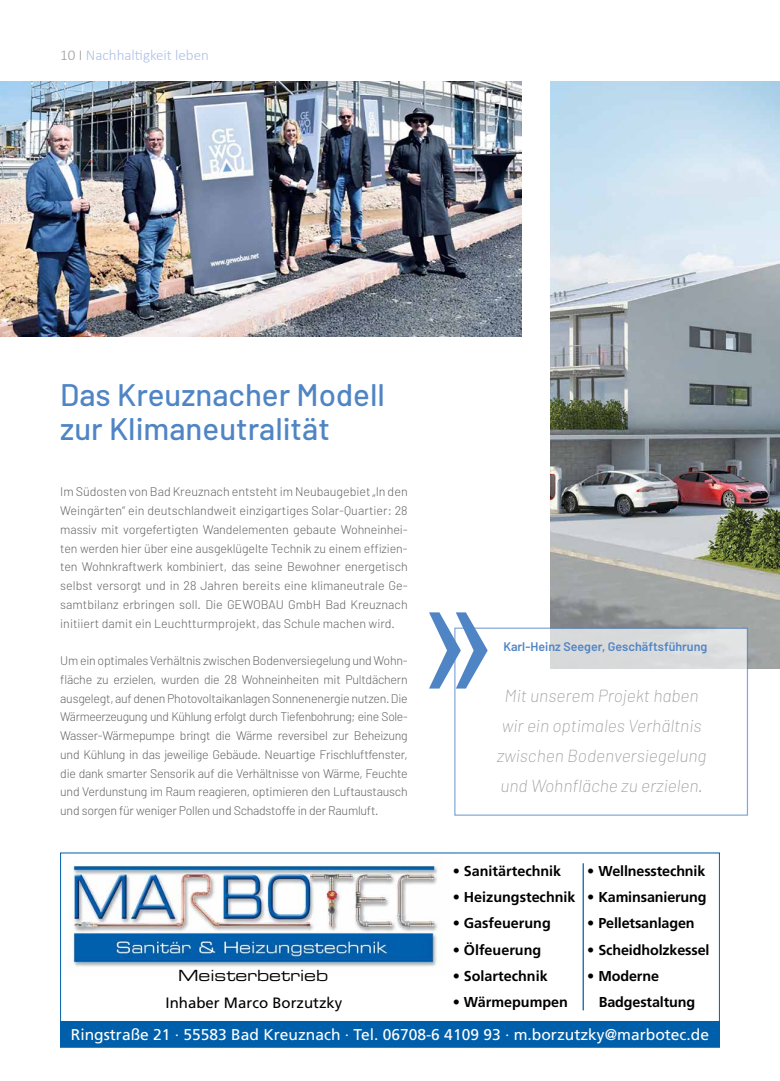
<style>
.page{position:relative;width:780px;height:1081px;background:#fff}
.page>*{position:absolute;margin:0;border:0;box-sizing:border-box;transform-origin:0 0}
.t1{font:171px "Arial Narrow";color:#5085c5}
.t2{font:500 31.25px/33.8px "Barlow";color:#5085c5}
.t3{font:italic 200 17.5px/30px "Barlow";color:#9c9d9d;text-align:center}
.t4{font:15.62px "Frutiger LT Std";color:#fff}
.t5{font:15.38px "Eurostile Extended Two";color:#000}
.t6{font:300 15px "Calibri";color:#afc0e4}
.t7{font:15px "Frutiger LT Std";color:#000}
.t8{font:700 14.38px/26.2px "Frutiger LT Std";letter-spacing:-.01em;color:#000}
.t9{font:300 12.5px/18.8px "Barlow";letter-spacing:-.015em;color:#636362;text-align:justify}
.t10{font:600 12.5px "Barlow";color:#5085c5}
.s1{color:#9c9d9d}
</style>
<div class="page">
<img style="left:551px;top:81px;width:229px;height:587px">
<img style="left:0;top:81px;width:521px;height:256px">
<div style="left:454px;top:627px;width:294px;height:189px;background:#fff;border:1px solid #5085c5"></div>
<img style="left:68px;top:861px;width:373px;height:106px">
<hr style="left:582px;top:863px;width:1px;height:147px;background:#005fab">
<div style="left:60px;top:1021px;width:659px;height:26px;background:#005fab"></div>
<div style="left:60px;top:852px;width:659px;height:195px;border:1px solid #005fab"></div>
<p class="t6" style="left:60px;top:46px;width:150px"><span class="s1">10 I</span> Nachhaltigkeit leben</p>
<h2 class="t2" style="left:60px;top:377px;width:326px">Das Kreuznacher Modell zur Klimaneutralität</h2>
<p class="t9" style="left:60px;top:482px;width:349px">Im Südosten von Bad Kreuznach entsteht im Neubaugebiet „In den Weingärten“ ein deutschlandweit einzigartiges Solar-Quartier: 28 massiv mit vorgefertigten Wandelementen gebaute Wohneinhei&shy;ten werden hier über eine ausgeklügelte Technik zu einem effizien&shy;ten Wohnkraftwerk kombiniert, das seine Bewohner energetisch selbst versorgt und in 28 Jahren bereits eine klimaneutrale Ge&shy;samtbilanz erbringen soll. Die GEWOBAU GmbH Bad Kreuznach initiiert damit ein Leuchtturmprojekt, das Schule machen wird.</p>
<p class="t9" style="left:60px;top:651px;width:349px">Um ein optimales Verhältnis zwischen Bodenversiegelung und Wohn&shy;fläche zu erzielen, wurden die 28 Wohneinheiten mit Pultdächern ausgelegt, auf denen Photovoltaikanlagen Sonnenenergie nutzen. Die Wärmeerzeugung und Kühlung erfolgt durch Tiefenbohrung; eine Sole-Wasser-Wärmepumpe bringt die Wärme reversibel zur Beheizung und Kühlung in das jeweilige Gebäude. Neuartige Frischluftfenster, die dank smarter Sensorik auf die Verhältnisse von Wärme, Feuchte und Verdunstung im Raum reagieren, optimieren den Luftaustausch und sorgen für weniger Pollen und Schadstoffe in der Raumluft.</p>
<h1 class="t1" style="left:419px;top:509px;width:79px">»</h1>
<p class="t10" style="left:503px;top:638px;width:205px">Karl-Heinz Seeger, Geschäftsführung</p>
<h3 class="t3" style="left:496px;top:680px;width:211px">Mit unserem Projekt haben wir ein optimales Verhältnis zwischen Bodenversiegelung und Wohnfläche zu erzielen.</h3>
<p class="t8" style="left:452px;top:857px;width:110px">• Sanitärtechnik</p>
<p class="t8" style="left:452px;top:884px;width:124px">• Heizungstechnik</p>
<p class="t8" style="left:452px;top:910px;width:100px">• Gasfeuerung</p>
<p class="t8" style="left:452px;top:936px;width:90px">• Ölfeuerung</p>
<p class="t8" style="left:452px;top:962px;width:96px">• Solartechnik</p>
<p class="t8" style="left:452px;top:989px;width:117px">• Wärmepumpen</p>
<p class="t8" style="left:587px;top:857px;width:120px">• Wellnesstechnik</p>
<p class="t8" style="left:587px;top:884px;width:121px">• Kaminsanierung</p>
<p class="t8" style="left:587px;top:910px;width:109px">• Pelletsanlagen</p>
<p class="t8" style="left:587px;top:936px;width:124px">• Scheidholzkessel</p>
<p class="t8" style="left:598px;top:962px;width:98px;text-indent:-12px">• Moderne<br>Badgestaltung</p>
<p class="t4" style="left:71px;top:1025px;width:639px">Ringstraße 21 · 55583 Bad Kreuznach · Tel. 06708-6 4109 93 · m.borzutzky@marbotec.de</p>
<p class="t5" style="left:178px;top:965px;width:152px">Meisterbetrieb</p>
<p class="t7" style="left:166px;top:994px;width:178px">Inhaber Marco Borzutzky</p>
</div>
